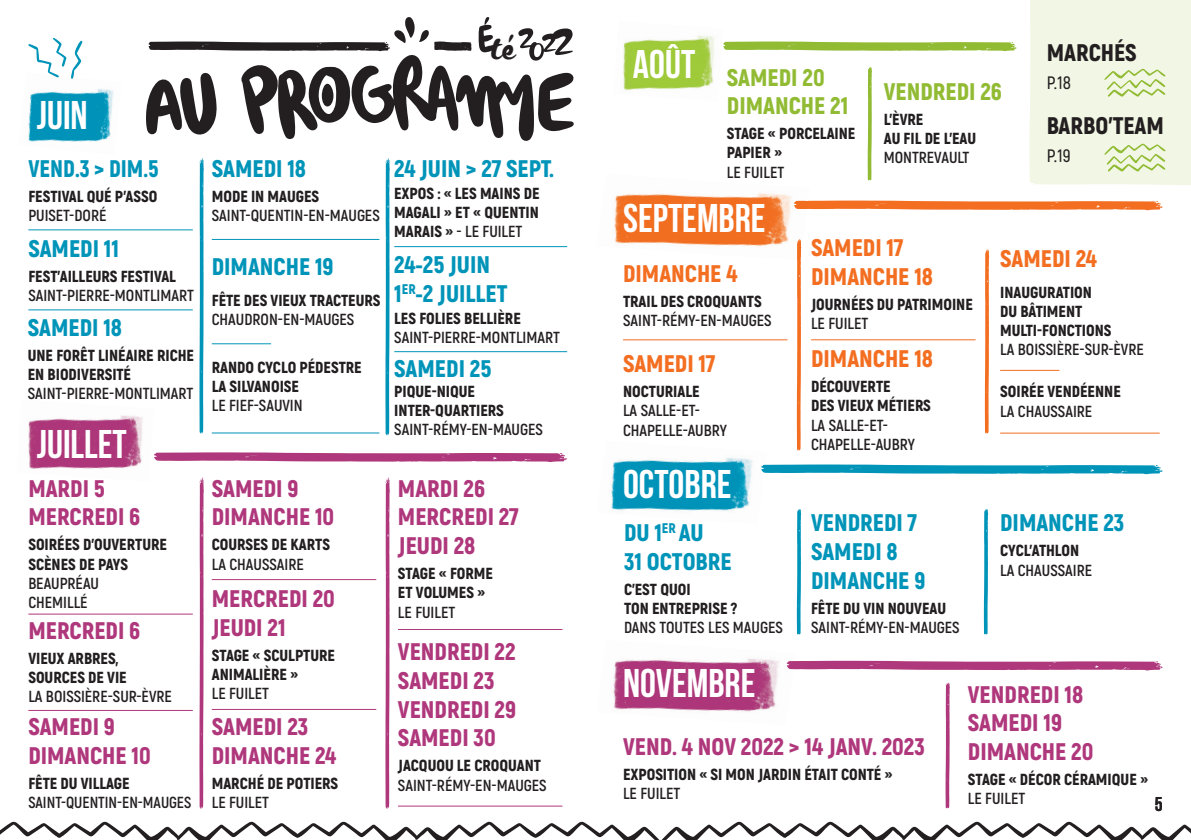
<style>
.page{position:relative;width:1191px;height:840px;background:#fff}
.page>*{position:absolute;margin:0;border:0;box-sizing:border-box;transform-origin:0 0}
.t1{font:700 40px "Bebas Neue";color:#fff}
.t2{font:33.2px "Kapelka New";color:#231f20}
.t3{font:900 24px/28.8px "Akrobat";color:#af377b}
.t4{font:900 24px/28.8px "Akrobat";color:#0094b9}
.t5{font:900 24px/28.8px "Akrobat";color:#f36e21}
.t6{font:900 24px/28.8px "Akrobat";color:#92bb34}
.t7{font:900 24px "Akrobat";color:#231f20}
.t8{font:900 24px "Akrobat";color:#0094b9;scale:.95 1}
.t9{font:700 20px "Bebas Neue";color:#231f20}
.t10{font:600 18px "Akrobat";color:#231f20}
.t11{font:900 16px/19.2px "Akrobat";color:#231f20}
.t12{font:700 16px/19.2px "Akrobat";color:#231f20}
.s1{font-weight:700}
</style>
<div class="page">
<img style="left:28px;top:415px;width:115px;height:54px">
<svg style="left:0;top:821px;width:1191px;height:18px"></svg>
<img style="left:28px;top:89px;width:86px;height:53px">
<img style="left:623px;top:35px;width:91px;height:56px">
<svg style="left:154px;top:452px;width:413px;height:10px;background:#bd5b93"></svg>
<svg style="left:199px;top:158px;width:5px;height:275px"></svg>
<svg style="left:199px;top:477px;width:5px;height:331px;background:#c56e9f"></svg>
<svg style="left:385px;top:477px;width:5px;height:331px;background:#c56e9f"></svg>
<svg style="left:385px;top:158px;width:5px;height:277px"></svg>
<img style="left:613px;top:658px;width:166px;height:54px">
<svg style="left:786px;top:660px;width:377px;height:10px;background:#bd5c93"></svg>
<svg style="left:810px;top:200px;width:353px;height:10px;background:#f58849"></svg>
<img style="left:611px;top:457px;width:142px;height:54px">
<svg style="left:761px;top:464px;width:402px;height:10px;background:#2fa7c5"></svg>
<svg style="left:28px;top:38px;width:54px;height:41px"></svg>
<svg style="left:146px;top:17px;width:428px;height:124px"></svg>
<svg style="left:797px;top:260px;width:4px;height:190px"></svg>
<svg style="left:797px;top:508px;width:4px;height:126px"></svg>
<svg style="left:983px;top:508px;width:5px;height:126px"></svg>
<svg style="left:945px;top:682px;width:5px;height:125px"></svg>
<hr style="left:28px;top:229px;width:165px;height:1px;background:#0094b9">
<hr style="left:28px;top:613px;width:165px;height:1px;background:#af377b">
<hr style="left:212px;top:578px;width:164px;height:1px;background:#af377b">
<hr style="left:398px;top:628px;width:164px;height:1px;background:#af377b">
<hr style="left:398px;top:805px;width:164px;height:1px;background:#af377b">
<hr style="left:212px;top:708px;width:164px;height:1px;background:#af377b">
<hr style="left:28px;top:709px;width:165px;height:1px;background:#af377b">
<hr style="left:212px;top:239px;width:167px;height:1px;background:#0094b9">
<hr style="left:394px;top:246px;width:173px;height:1px;background:#0094b9">
<hr style="left:811px;top:339px;width:164px;height:1px;background:#f36e21">
<hr style="left:394px;top:351px;width:173px;height:1px;background:#0094b9">
<hr style="left:212px;top:343px;width:59px;height:1px;background:#0094b9">
<hr style="left:212px;top:432px;width:167px;height:1px;background:#0094b9">
<hr style="left:28px;top:309px;width:165px;height:1px;background:#0094b9">
<hr style="left:623px;top:339px;width:164px;height:1px;background:#f36e21">
<img style="left:614px;top:193px;width:196px;height:56px">
<img style="left:794px;top:201px;width:14px;height:8px">
<img style="left:797px;top:239px;width:4px;height:21px">
<svg style="left:867px;top:67px;width:5px;height:113px"></svg>
<svg style="left:723px;top:41px;width:294px;height:10px;background:#a6c759"></svg>
<svg style="left:984px;top:249px;width:5px;height:184px"></svg>
<hr style="left:1000px;top:432px;width:159px;height:1px;background:#f36e21">
<hr style="left:1000px;top:369px;width:59px;height:1px;background:#f36e21">
<div style="left:1029px;top:0;width:162px;height:185px;background:#f1f7e4"></div>
<h1 class="t1" style="left:37px;top:93px;width:52px">JUIN</h1>
<h3 class="t8" style="left:28px;top:152px;width:139px">VEND.3 &gt; DIM.5</h3>
<p class="t11" style="left:28px;top:186px;width:131px">FESTIVAL QUÉ P’ASSO</p>
<p class="t12" style="left:28px;top:205px;width:80px">PUISET-DORÉ</p>
<h3 class="t4" style="left:28px;top:234px;width:92px">SAMEDI 11</h3>
<p class="t11" style="left:28px;top:266px;width:149px">FEST’AILLEURS FESTIVAL</p>
<p class="t12" style="left:28px;top:285px;width:167px">SAINT-PIERRE-MONTLIMART</p>
<h3 class="t4" style="left:28px;top:313px;width:96px">SAMEDI 18</h3>
<p class="t11" style="left:28px;top:345px;width:168px">UNE FORÊT LINÉAIRE RICHE<br>EN BIODIVERSITÉ</p>
<p class="t12" style="left:28px;top:384px;width:167px">SAINT-PIERRE-MONTLIMART</p>
<h1 class="t1" style="left:37px;top:422px;width:91px">JUILLET</h1>
<h3 class="t3" style="left:28px;top:473px;width:113px">MARDI 5<br>MERCREDI 6</h3>
<p class="t11" style="left:28px;top:534px;width:140px">SOIRÉES D’OUVERTURE<br>SCÈNES DE PAYS</p>
<p class="t12" style="left:28px;top:573px;width:72px">BEAUPRÉAU<br>CHEMILLÉ</p>
<h3 class="t3" style="left:28px;top:615px;width:113px">MERCREDI 6</h3>
<p class="t11" style="left:28px;top:647px;width:100px">VIEUX ARBRES,<br>SOURCES DE VIE</p>
<p class="t12" style="left:28px;top:686px;width:145px">LA BOISSIÈRE-SUR-ÈVRE</p>
<h3 class="t3" style="left:28px;top:712px;width:124px">SAMEDI 9<br>DIMANCHE 10</h3>
<p class="t11" style="left:28px;top:773px;width:103px">FÊTE DU VILLAGE</p>
<p class="t12" style="left:28px;top:792px;width:164px">SAINT-QUENTIN-EN-MAUGES</p>
<p class="t9" style="left:28px;top:792px;width:9px">4</p>
<h2 class="t2" style="left:487px;top:25px;width:29px">té</h2>
<h3 class="t4" style="left:212px;top:153px;width:96px">SAMEDI 18</h3>
<p class="t11" style="left:212px;top:186px;width:109px">MODE IN MAUGES</p>
<p class="t12" style="left:212px;top:205px;width:169px">SAINT-QUENTIN-EN-MAUGES</p>
<h3 class="t4" style="left:212px;top:252px;width:123px">DIMANCHE 19</h3>
<p class="t11" style="left:212px;top:290px;width:170px">FÊTE DES VIEUX TRACTEURS</p>
<p class="t12" style="left:212px;top:310px;width:144px">CHAUDRON-EN-MAUGES</p>
<p class="t11" style="left:212px;top:357px;width:151px">RANDO CYCLO PÉDESTRE<br>LA SILVANOISE</p>
<p class="t12" style="left:212px;top:396px;width:92px">LE FIEF-SAUVIN</p>
<h3 class="t4" style="left:394px;top:153px;width:161px">24 JUIN &gt; 27 SEPT.</h3>
<p class="t11" style="left:394px;top:183px;width:147px;text-align:justify">EXPOS : « LES MAINS DE MAGALI » ET « QUENTIN MARAIS » <span class="s1">- LE FUILET</span></p>
<h3 class="t4" style="left:394px;top:250px;width:115px">24-25 JUIN<br>1<sup>ER</sup>-2 JUILLET</h3>
<p class="t11" style="left:394px;top:308px;width:128px">LES FOLIES BELLIÈRE</p>
<p class="t12" style="left:394px;top:328px;width:167px">SAINT-PIERRE-MONTLIMART</p>
<h3 class="t4" style="left:394px;top:354px;width:99px">SAMEDI 25</h3>
<p class="t11" style="left:394px;top:381px;width:111px">PIQUE-NIQUE<br>INTER-QUARTIERS</p>
<p class="t12" style="left:394px;top:419px;width:150px">SAINT-RÉMY-EN-MAUGES</p>
<h3 class="t3" style="left:212px;top:473px;width:124px">SAMEDI 9<br>DIMANCHE 10</h3>
<p class="t11" style="left:212px;top:534px;width:120px">COURSES DE KARTS</p>
<p class="t12" style="left:212px;top:554px;width:94px">LA CHAUSSAIRE</p>
<h3 class="t3" style="left:212px;top:583px;width:125px">MERCREDI 20<br>JEUDI 21</h3>
<p class="t11" style="left:212px;top:645px;width:125px">STAGE « SCULPTURE<br>ANIMALIÈRE »</p>
<p class="t12" style="left:212px;top:683px;width:59px">LE FUILET</p>
<h3 class="t3" style="left:212px;top:712px;width:126px">SAMEDI 23<br>DIMANCHE 24</h3>
<p class="t11" style="left:212px;top:773px;width:128px">MARCHÉ DE POTIERS</p>
<p class="t12" style="left:212px;top:792px;width:59px">LE FUILET</p>
<h3 class="t3" style="left:398px;top:473px;width:122px">MARDI 26<br>MERCREDI 27<br>JEUDI 28</h3>
<p class="t11" style="left:398px;top:563px;width:97px">STAGE « FORME<br>ET VOLUMES »</p>
<p class="t12" style="left:398px;top:602px;width:59px">LE FUILET</p>
<h3 class="t3" style="left:398px;top:636px;width:120px">VENDREDI 22<br>SAMEDI 23<br>VENDREDI 29<br>SAMEDI 30</h3>
<p class="t11" style="left:398px;top:755px;width:145px">JACQUOU LE CROQUANT</p>
<p class="t12" style="left:398px;top:774px;width:150px">SAINT-RÉMY-EN-MAUGES</p>
<h1 class="t1" style="left:633px;top:42px;width:64px">AOÛT</h1>
<h3 class="t6" style="left:727px;top:62px;width:123px">SAMEDI 20<br>DIMANCHE 21</h3>
<p class="t11" style="left:727px;top:124px;width:130px">STAGE « PORCELAINE<br>PAPIER »</p>
<p class="t12" style="left:727px;top:162px;width:59px">LE FUILET</p>
<h1 class="t1" style="left:623px;top:196px;width:144px">SEPTEMBRE</h1>
<h3 class="t6" style="left:883px;top:77px;width:120px">VENDREDI 26</h3>
<p class="t11" style="left:883px;top:109px;width:94px">L’ÈVRE<br>AU FIL DE L’EAU</p>
<p class="t12" style="left:883px;top:148px;width:87px">MONTREVAULT</p>
<h3 class="t7" style="left:1046px;top:37px;width:92px">MARCHÉS</h3>
<p class="t10" style="left:1046px;top:71px;width:26px">P.18</p>
<h3 class="t7" style="left:1046px;top:110px;width:119px">BARBO’TEAM</h3>
<p class="t10" style="left:1046px;top:144px;width:26px">P.19</p>
<h3 class="t5" style="left:623px;top:259px;width:116px">DIMANCHE 4</h3>
<p class="t11" style="left:623px;top:291px;width:140px">TRAIL DES CROQUANTS</p>
<p class="t12" style="left:623px;top:310px;width:150px">SAINT-RÉMY-EN-MAUGES</p>
<h3 class="t5" style="left:623px;top:349px;width:94px">SAMEDI 17</h3>
<p class="t11" style="left:623px;top:381px;width:78px">NOCTURIALE</p>
<p class="t12" style="left:623px;top:401px;width:105px">LA SALLE-ET-<br>CHAPELLE-AUBRY</p>
<h1 class="t1" style="left:623px;top:462px;width:110px">OCTOBRE</h1>
<h3 class="t4" style="left:624px;top:517px;width:109px">DU 1<sup>ER</sup> AU<br>31 OCTOBRE</h3>
<p class="t11" style="left:624px;top:579px;width:115px">C’EST QUOI<br>TON ENTREPRISE ?</p>
<p class="t12" style="left:624px;top:617px;width:160px">DANS TOUTES LES MAUGES</p>
<h3 class="t5" style="left:811px;top:233px;width:124px">SAMEDI 17<br>DIMANCHE 18</h3>
<p class="t11" style="left:811px;top:294px;width:163px">JOURNÉES DU PATRIMOINE</p>
<p class="t12" style="left:811px;top:314px;width:59px">LE FUILET</p>
<h3 class="t5" style="left:811px;top:344px;width:124px">DIMANCHE 18</h3>
<p class="t11" style="left:811px;top:376px;width:121px">DÉCOUVERTE<br>DES VIEUX MÉTIERS</p>
<p class="t12" style="left:811px;top:415px;width:105px">LA SALLE-ET-<br>CHAPELLE-AUBRY</p>
<h3 class="t4" style="left:811px;top:508px;width:116px">VENDREDI 7<br>SAMEDI 8<br>DIMANCHE 9</h3>
<p class="t11" style="left:811px;top:598px;width:137px">FÊTE DU VIN NOUVEAU</p>
<p class="t12" style="left:811px;top:617px;width:150px">SAINT-RÉMY-EN-MAUGES</p>
<h3 class="t5" style="left:1000px;top:244px;width:98px">SAMEDI 24</h3>
<p class="t11" style="left:1000px;top:282px;width:113px">INAUGURATION<br>DU BÂTIMENT<br>MULTI-FONCTIONS</p>
<p class="t12" style="left:1000px;top:340px;width:145px">LA BOISSIÈRE-SUR-ÈVRE</p>
<p class="t11" style="left:1000px;top:382px;width:122px">SOIRÉE VENDÉENNE</p>
<p class="t12" style="left:1000px;top:401px;width:94px">LA CHAUSSAIRE</p>
<h3 class="t4" style="left:1000px;top:508px;width:126px">DIMANCHE 23</h3>
<p class="t11" style="left:1000px;top:540px;width:81px">CYCL’ATHLON</p>
<p class="t12" style="left:1000px;top:560px;width:94px">LA CHAUSSAIRE</p>
<h1 class="t1" style="left:623px;top:661px;width:134px">NOVEMBRE</h1>
<h3 class="t3" style="left:623px;top:731px;width:303px">VEND. 4 NOV 2022 &gt; 14 JANV. 2023</h3>
<p class="t11" style="left:623px;top:764px;width:271px">EXPOSITION « SI MON JARDIN ÉTAIT CONTÉ »</p>
<p class="t12" style="left:623px;top:783px;width:59px">LE FUILET</p>
<h3 class="t3" style="left:968px;top:679px;width:127px">VENDREDI 18<br>SAMEDI 19<br>DIMANCHE 20</h3>
<p class="t11" style="left:968px;top:769px;width:182px">STAGE « DÉCOR CÉRAMIQUE »</p>
<p class="t12" style="left:968px;top:788px;width:59px">LE FUILET</p>
<p class="t9" style="left:1154px;top:792px;width:9px">5</p>
</div>
